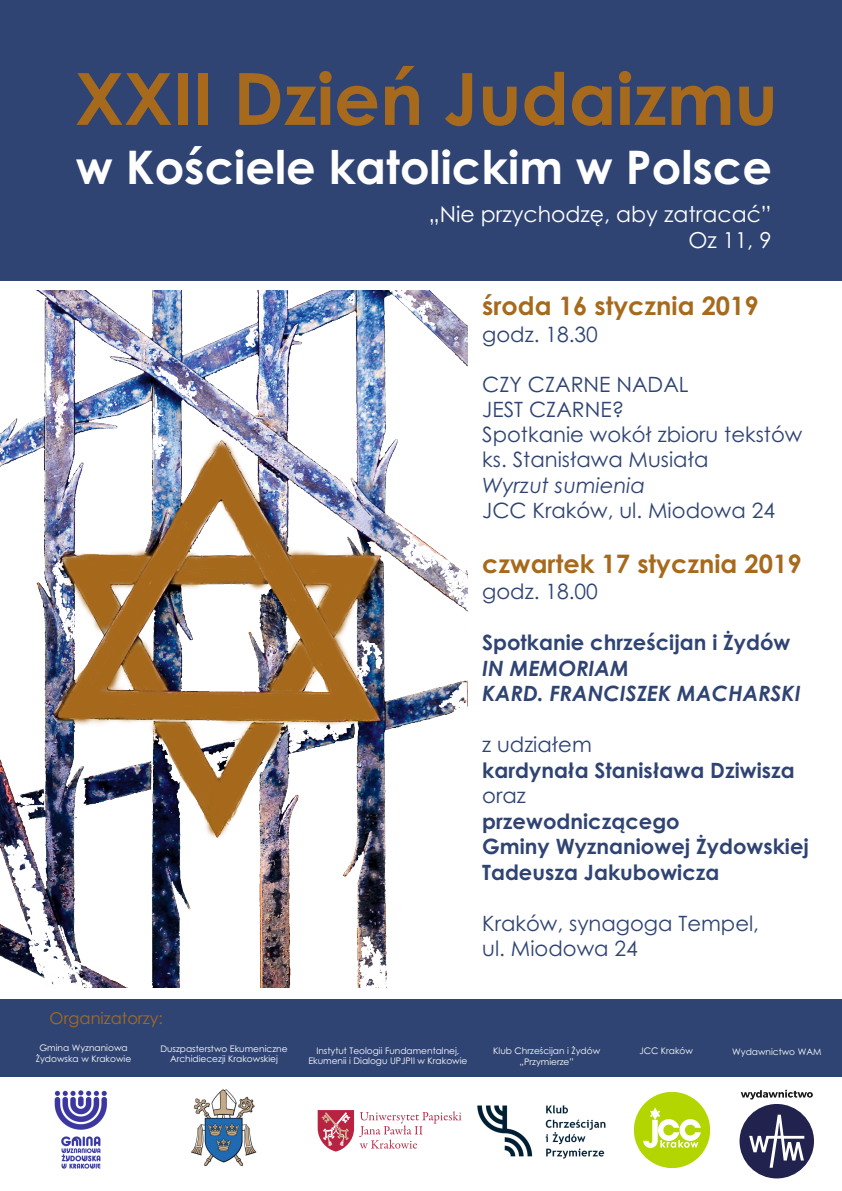
<style>
.page{position:relative;width:842px;height:1191px;background:#fff}
.page>*{position:absolute;margin:0;border:0;box-sizing:border-box;transform-origin:0 0}
.t1{font:700 72px "Century Gothic";color:#a76a1d}
.t2{font:700 46.3px "Century Gothic";color:#fff}
.t3{font:700 25.5px "Century Gothic";color:#a76a1d}
.t4{font:22px/26.2px "Century Gothic";color:#fff;text-align:right}
.t5{font:21.1px/25.1px "Century Gothic";color:#2f4473}
.t6{font:700 21.1px/25.6px "Century Gothic";color:#2f4473}
.t7{font:italic 700 21.1px/25.9px "Century Gothic";color:#2f4473}
.t8{font:italic 21.1px "Century Gothic";color:#2f4473}
.t9{font:16.2px "Century Gothic";color:#a76a1d}
.t10{font:9px/10.8px "Century Gothic";color:#fff;text-align:center}
</style>
<div class="page">
<div style="left:0;top:999px;width:842px;height:78px;background:#2f4473"></div>
<div style="left:0;top:0;width:842px;height:280px;background:#2f4473"></div>
<img style="left:461px;top:1105px;width:174px;height:54px">
<img style="left:635px;top:1092px;width:74px;height:75px">
<img style="left:54px;top:1090px;width:54px;height:79px">
<img style="left:191px;top:1089px;width:66px;height:77px">
<svg style="left:318px;top:1110px;width:143px;height:41px"></svg>
<img style="left:1px;top:290px;width:466px;height:697px">
<div style="left:739px;top:1104px;width:75px;height:74px;background:#21224d;border-radius:50%"></div>
<svg style="left:749px;top:1114px;width:55px;height:53px"></svg>
<svg style="left:741px;top:1089px;width:72px;height:10px"></svg>
<h1 class="t1" style="left:75px;top:71px;width:704px">XXII Dzień Judaizmu</h1>
<h2 class="t2" style="left:76px;top:149px;width:698px">w Kościele katolickim w Polsce</h2>
<h3 class="t4" style="left:429px;top:203px;width:344px">„Nie przychodzę, aby zatracać”<br>Oz 11, 9</h3>
<h3 class="t3" style="left:482px;top:296px;width:278px">środa 16 stycznia 2019</h3>
<h3 class="t5" style="left:482px;top:323px;width:117px">godz. 18.30</h3>
<h3 class="t5" style="left:482px;top:373px;width:322px">CZY CZARNE NADAL<br>JEST CZARNE?<br>Spotkanie wokół zbioru tekstów ks. Stanisława Musiała</h3>
<h3 class="t8" style="left:482px;top:476px;width:165px">Wyrzut sumienia</h3>
<h3 class="t5" style="left:482px;top:499px;width:294px">JCC Kraków, ul. Miodowa 24</h3>
<h3 class="t3" style="left:482px;top:553px;width:321px">czwartek 17 stycznia 2019</h3>
<h3 class="t5" style="left:482px;top:580px;width:117px">godz. 18.00</h3>
<h3 class="t6" style="left:482px;top:631px;width:310px">Spotkanie chrześcijan i Żydów</h3>
<h3 class="t7" style="left:482px;top:657px;width:320px">IN MEMORIAM<br>KARD. FRANCISZEK MACHARSKI</h3>
<h3 class="t5" style="left:482px;top:734px;width:111px">z udziałem</h3>
<h3 class="t6" style="left:482px;top:759px;width:314px">kardynała Stanisława Dziwisza</h3>
<h3 class="t5" style="left:482px;top:785px;width:45px">oraz</h3>
<h3 class="t6" style="left:482px;top:810px;width:328px">przewodniczącego<br>Gminy Wyznaniowej Żydowskiej<br>Tadeusza Jakubowicza</h3>
<h3 class="t5" style="left:482px;top:912px;width:278px">Kraków, synagoga Tempel, ul. Miodowa 24</h3>
<h3 class="t9" style="left:50px;top:1011px;width:115px">Organizatorzy:</h3>
<p class="t10" style="left:36px;top:1043px;width:97px">Gmina Wyznaniowa<br>Żydowska w Krakowie</p>
<p class="t10" style="left:160px;top:1043px;width:129px">Duszpasterstwo Ekumeniczne<br>Archidiecezji Krakowskiej</p>
<p class="t10" style="left:308px;top:1045px;width:161px">Instytut Teologii Fundamentalnej,<br>Ekumenii i Dialogu UPJPII w Krakowie</p>
<p class="t10" style="left:493px;top:1046px;width:108px">Klub Chrześcijan i Żydów „Przymierze”</p>
<p class="t10" style="left:639px;top:1046px;width:55px">JCC Kraków</p>
<p class="t10" style="left:732px;top:1047px;width:91px">Wydawnictwo WAM</p>
</div>
